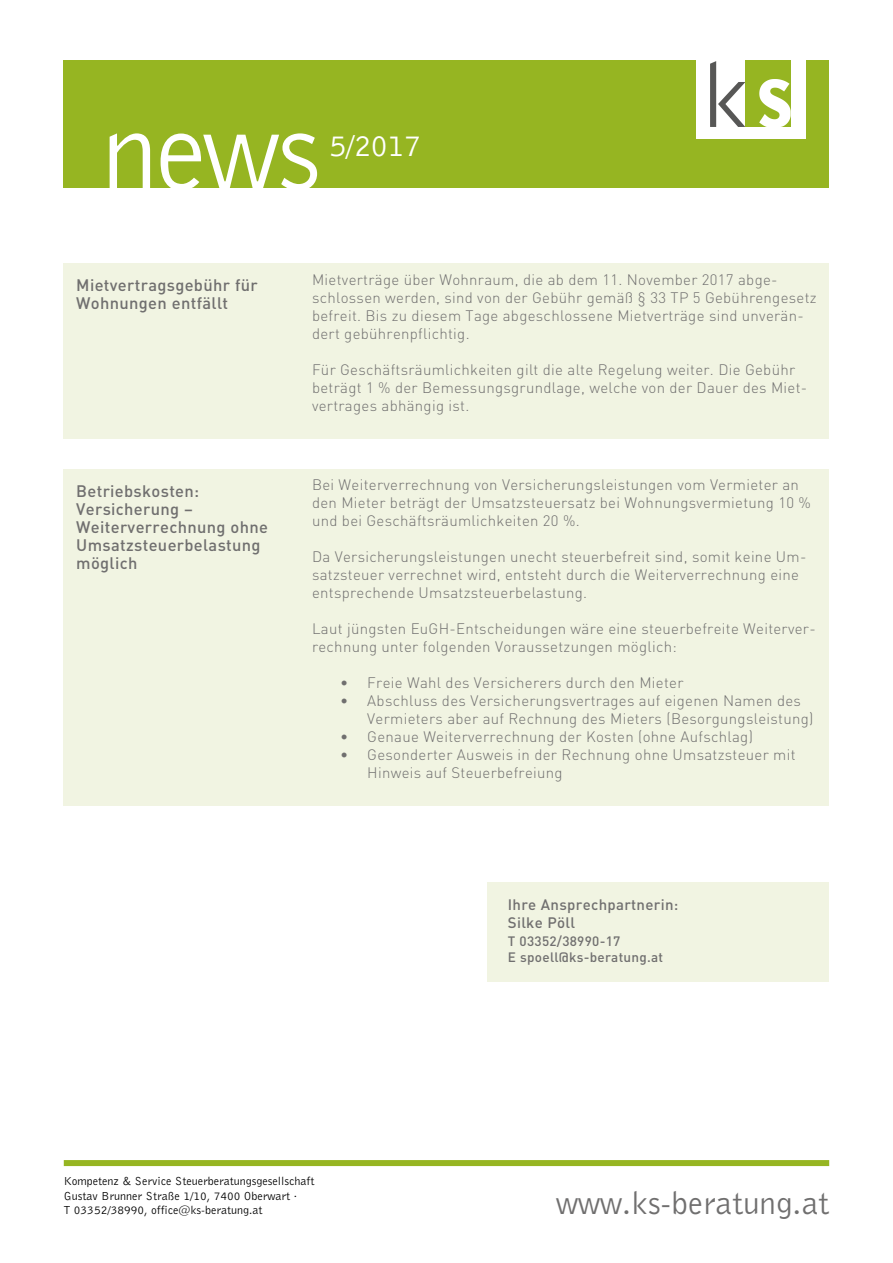
<style>
.page{position:relative;width:893px;height:1263px;background:#fff}
.page>*{position:absolute;margin:0;border:0;box-sizing:border-box;transform-origin:0 0}
.t1{font:114px "Bell Gothic BT";color:#fff}
.t2{font:33px "Bell Gothic BT";color:#706f6f}
.t3{font:31.5px "Bell Gothic BT";color:#fff}
.t4{font:500 16.5px/18px "DIN";letter-spacing:.02em;color:#706f6f}
.t5{font:300 15px/18px "DIN";letter-spacing:.02em;color:#706f6f}
.t6{font:500 15px/18px "DIN";letter-spacing:.02em;color:#706f6f}
.t7{font:500 13.5px/16.2px "DIN";letter-spacing:.02em;color:#706f6f}
.t8{font:12px/14.4px "Bell Gothic BT";color:#000}
</style>
<div class="page">
<div style="left:64px;top:60px;width:765px;height:127px;background:#96b522"></div>
<div style="left:64px;top:1160px;width:765px;height:6px;background:#96b522"></div>
<div style="left:697px;top:53px;width:109px;height:86px;background:#fff"></div>
<svg style="left:710px;top:61px;width:35px;height:66px"></svg>
<div style="left:746px;top:61px;width:45px;height:66px;background:#96b522"></div>
<svg style="left:759px;top:79px;width:32px;height:48px"></svg>
<div style="left:64px;top:264px;width:765px;height:175px;background:#f1f4e2"></div>
<div style="left:487px;top:882px;width:342px;height:100px;background:#f1f4e2"></div>
<div style="left:64px;top:469px;width:765px;height:336px;background:#f1f4e2"></div>
<h1 class="t1" style="left:101px;top:81px;width:221px">news</h1>
<h3 class="t3" style="left:329px;top:126px;width:94px">5/2017</h3>
<p class="t4" style="left:76px;top:276px;width:183px">Mietvertragsgebühr für<br>Wohnungen entfällt</p>
<p class="t4" style="left:76px;top:481px;width:193px">Betriebskosten:<br>Versicherung –<br>Weiterverrechnung ohne<br>Umsatzsteuerbelastung möglich</p>
<p class="t5" style="left:312px;top:271px;width:506px">Mietverträge über Wohnraum, die ab dem 11. November 2017 abge&shy;schlossen werden, sind von der Gebühr gemäß § 33 TP 5 Gebührengesetz befreit. Bis zu diesem Tage abgeschlossene Mietverträge sind unverän&shy;dert gebührenpflichtig.</p>
<p class="t5" style="left:312px;top:361px;width:497px">Für Geschäftsräumlichkeiten gilt die alte Regelung weiter. Die Gebühr beträgt 1 % der Bemessungsgrundlage, welche von der Dauer des Miet&shy;vertrages abhängig ist.</p>
<p class="t5" style="left:312px;top:476px;width:500px">Bei Weiterverrechnung von Versicherungsleistungen vom Vermieter an den Mieter beträgt der Umsatzsteuersatz bei Wohnungsvermietung 10 % und bei Geschäftsräumlichkeiten 20 %.</p>
<p class="t5" style="left:312px;top:548px;width:496px">Da Versicherungsleistungen unecht steuerbefreit sind, somit keine Um&shy;satzsteuer verrechnet wird, entsteht durch die Weiterverrechnung eine entsprechende Umsatzsteuerbelastung.</p>
<p class="t5" style="left:312px;top:620px;width:505px">Laut jüngsten EuGH-Entscheidungen wäre eine steuerbefreite Weiterver&shy;rechnung unter folgenden Voraussetzungen möglich:</p>
<p class="t5" style="left:340px;top:674px;width:345px">• Freie Wahl des Versicherers durch den Mieter</p>
<p class="t5" style="left:367px;top:692px;width:448px;text-indent:-27px">• Abschluss des Versicherungsvertrages auf eigenen Namen des<br>Vermieters aber auf Rechnung des Mieters (Besorgungsleistung)</p>
<p class="t5" style="left:340px;top:728px;width:414px">• Genaue Weiterverrechnung der Kosten (ohne Aufschlag)</p>
<p class="t5" style="left:367px;top:746px;width:430px;text-indent:-27px">• Gesonderter Ausweis in der Rechnung ohne Umsatzsteuer mit<br>Hinweis auf Steuerbefreiung</p>
<p class="t6" style="left:508px;top:895px;width:172px">Ihre Ansprechpartnerin:<br>Silke Pöll</p>
<p class="t7" style="left:508px;top:932px;width:157px">T 03352/38990-17<br>E spoell@ks-beratung.at</p>
<p class="t8" style="left:64px;top:1174px;width:252px">Kompetenz &amp; Service Steuerberatungsgesellschaft<br>Gustav Brunner Straße 1/10, 7400 Oberwart ·<br>T 03352/38990, office@ks-beratung.at</p>
<h2 class="t2" style="left:556px;top:1183px;width:275px">www.ks-beratung.at</h2>
</div>
